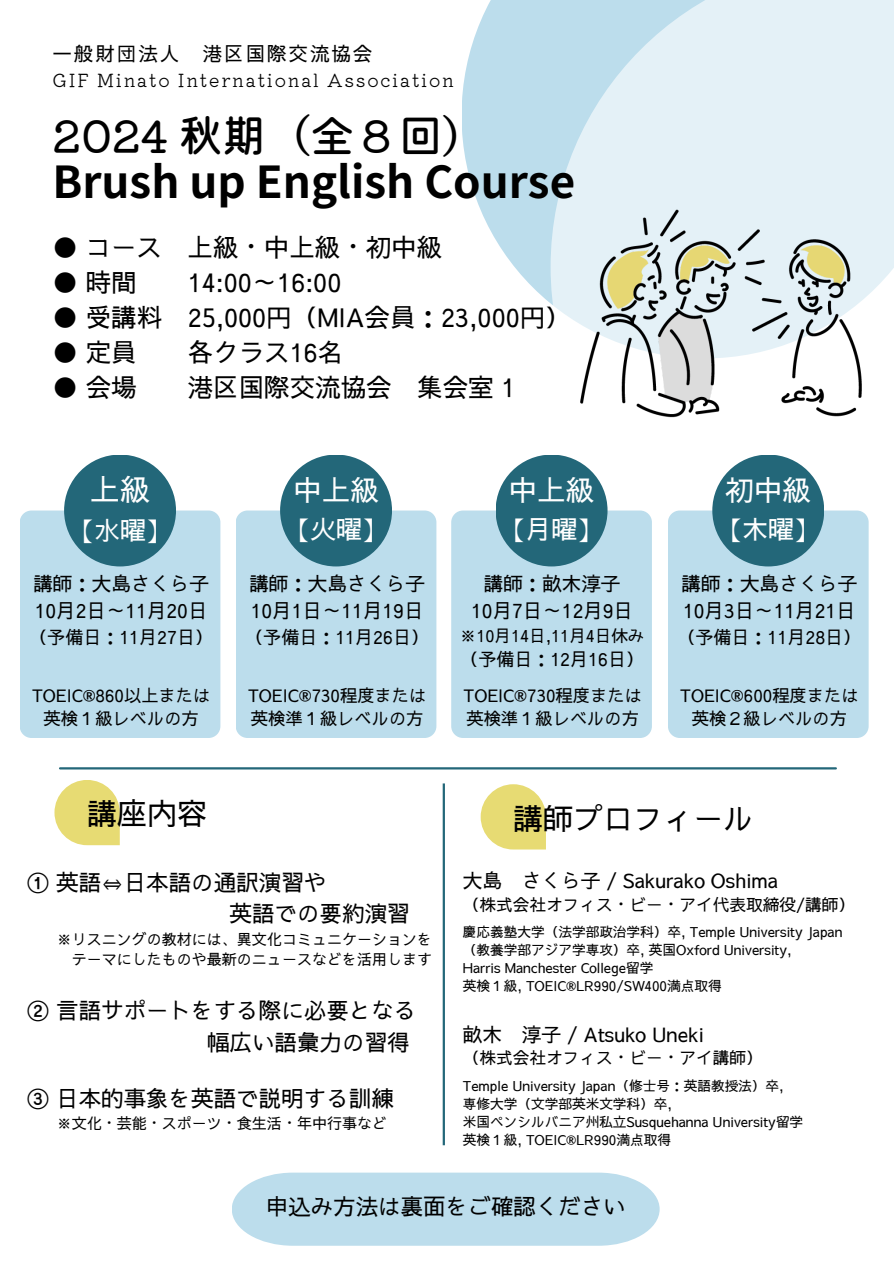
<style>
.page{position:relative;width:894px;height:1264px;background:#fff}
.page>*{position:absolute;margin:0;border:0;box-sizing:border-box;transform-origin:0 0}
.t1{font:700 43.95px/46.2px "Source Han Sans JP";color:#000}
.t2{font:500 30.15px "Sawarabi Gothic";color:#fff}
.t3{font:500 30px "Sawarabi Gothic";color:#000}
.t4{font:500 28.65px "Sawarabi Gothic";color:#fff}
.t5{font:500 25.65px "Sawarabi Gothic";color:#fff}
.t6{font:500 25.5px "Sawarabi Gothic";color:#000}
.t7{font:500 22.5px/31.5px "Sawarabi Gothic";color:#000;text-align:right}
.t8{font:500 19.65px "Sawarabi Gothic";color:#000}
.t9{font:500 19.5px/27px "Sawarabi Gothic";color:#000}
.t10{font:500 19.5px "Sawarabi Gothic";letter-spacing:.1em;color:#000}
.t11{font:500 18px "Sawarabi Gothic";color:#000}
.t12{font:300 18px "Kiwi Maru";letter-spacing:.1em;color:#000}
.t13{font:500 17.25px "Sawarabi Gothic";color:#000}
.t14{font:500 16.65px "Sawarabi Gothic";color:#000}
.t15{font:500 16.5px "Sawarabi Gothic";color:#000}
.t16{font:500 15px "Sawarabi Gothic";color:#000}
.t17{font:500 13.65px/18px "Sawarabi Gothic";color:#000}
.s1{font-family:"Kiwi Maru";font-weight:500}
</style>
<div class="page">
<svg style="left:462px;top:0;width:88px;height:300px;fill:#bcddec"></svg>
<svg style="left:550px;top:0;width:343px;height:574px;fill:#e4f1f7"></svg>
<div style="left:20px;top:510px;width:200px;height:227px;background:#bcddec;border-radius:12px"></div>
<div style="left:64px;top:454px;width:112px;height:112px;background:#236779;border-radius:50%"></div>
<div style="left:236px;top:510px;width:200px;height:227px;background:#bcddec;border-radius:12px"></div>
<div style="left:280px;top:454px;width:112px;height:112px;background:#236779;border-radius:50%"></div>
<div style="left:451px;top:510px;width:200px;height:227px;background:#bcddec;border-radius:12px"></div>
<div style="left:495px;top:454px;width:112px;height:112px;background:#236779;border-radius:50%"></div>
<div style="left:667px;top:510px;width:201px;height:227px;background:#bcddec;border-radius:12px"></div>
<div style="left:712px;top:454px;width:112px;height:112px;background:#236779;border-radius:50%"></div>
<img style="left:546px;top:189px;width:340px;height:249px">
<svg style="left:232px;top:1172px;width:427px;height:73px;background:#c0dfed"></svg>
<hr style="left:60px;top:767px;width:775px;height:2px;background:#236779">
<hr style="left:442px;top:783px;width:3px;height:362px;background:#236779">
<svg style="left:480px;top:784px;width:66px;height:65px"></svg>
<svg style="left:54px;top:780px;width:66px;height:65px"></svg>
<p class="t10" style="left:52px;top:45px;width:321px">一般財団法人 港区国際交流協会</p>
<p class="t12" style="left:52px;top:66px;width:403px">GIF Minato International Association</p>
<p class="t1" style="left:52px;top:110px;width:524px"><span class="s1">2024 秋期（全８回）<br></span>Brush up English Course</p>
<p class="t6" style="left:52px;top:236px;width:391px">● コース 上級・中上級・初中級</p>
<p class="t6" style="left:52px;top:270px;width:86px">● 時間</p>
<p class="t6" style="left:188px;top:270px;width:155px">14:00～16:00</p>
<p class="t6" style="left:52px;top:305px;width:519px">● 受講料 25,000円（MIA会員：23,000円）</p>
<p class="t6" style="left:52px;top:340px;width:86px">● 定員</p>
<p class="t6" style="left:188px;top:340px;width:157px">各クラス16名</p>
<p class="t6" style="left:52px;top:375px;width:86px">● 会場</p>
<p class="t6" style="left:188px;top:375px;width:329px">港区国際交流協会 集会室 1</p>
<p class="t2" style="left:90px;top:476px;width:62px">上級</p>
<p class="t5" style="left:69px;top:518px;width:104px">【水曜】</p>
<h1 class="t9" style="left:33px;top:571px;width:177px">講師：大島さくら子<br>10月2日～11月20日</h1>
<h1 class="t11" style="left:29px;top:628px;width:185px">（予備日：11月27日）</h1>
<h4 class="t13" style="left:32px;top:687px;width:180px">TOEIC®860以上または</h4>
<p class="t13" style="left:44px;top:711px;width:157px">英検１級レベルの方</p>
<h4 class="t4" style="left:293px;top:477px;width:87px">中上級</h4>
<h4 class="t5" style="left:285px;top:517px;width:104px">【火曜】</h4>
<h4 class="t9" style="left:249px;top:571px;width:177px">講師：大島さくら子<br>10月1日～11月19日</h4>
<h4 class="t11" style="left:245px;top:628px;width:185px">（予備日：11月26日）</h4>
<p class="t13" style="left:248px;top:687px;width:180px">TOEIC®730程度または</p>
<h3 class="t13" style="left:251px;top:711px;width:174px">英検準１級レベルの方</h3>
<h6 class="t4" style="left:508px;top:477px;width:87px">中上級</h6>
<h6 class="t5" style="left:500px;top:517px;width:104px">【月曜】</h6>
<h6 class="t9" style="left:484px;top:571px;width:138px">講師：畝木淳子</h6>
<p class="t9" style="left:471px;top:598px;width:163px">10月7日～12月9日</p>
<p class="t15" style="left:460px;top:627px;width:186px">※10月14日,11月4日休み</p>
<p class="t11" style="left:460px;top:651px;width:185px">（予備日：12月16日）</p>
<h4 class="t13" style="left:463px;top:687px;width:180px">TOEIC®730程度または</h4>
<h6 class="t13" style="left:466px;top:711px;width:174px">英検準１級レベルの方</h6>
<p class="t4" style="left:725px;top:477px;width:87px">初中級</p>
<p class="t5" style="left:716px;top:517px;width:104px">【木曜】</p>
<p class="t9" style="left:681px;top:571px;width:177px">講師：大島さくら子<br>10月3日～11月21日</p>
<p class="t11" style="left:677px;top:628px;width:185px">（予備日：11月28日）</p>
<p class="t13" style="left:680px;top:687px;width:180px">TOEIC®600程度または</p>
<p class="t13" style="left:691px;top:711px;width:157px">英検２級レベルの方</p>
<p class="t3" style="left:87px;top:800px;width:121px">講座内容</p>
<h5 class="t3" style="left:513px;top:804px;width:241px">講師プロフィール</h5>
<p class="t7" style="left:27px;top:867px;width:301px">① 英語⇔日本語の通訳演習や</p>
<p class="t7" style="left:229px;top:898px;width:182px">英語での要約演習</p>
<p class="t16" style="left:57px;top:932px;width:376px">※リスニングの教材には、異文化コミュニケーションを</p>
<p class="t16" style="left:72px;top:952px;width:361px">テーマにしたものや最新のニュースなどを活用します</p>
<p class="t7" style="left:27px;top:995px;width:391px">② 言語サポートをする際に必要となる幅広い語彙力の習得</p>
<p class="t7" style="left:27px;top:1083px;width:368px">③ 日本的事象を英語で説明する訓練</p>
<p class="t16" style="left:57px;top:1116px;width:331px">※文化・芸能・スポーツ・食生活・年中行事など</p>
<p class="t8" style="left:462px;top:872px;width:316px">大島 さくら子 / Sakurako Oshima</p>
<p class="t14" style="left:462px;top:897px;width:393px">（株式会社オフィス・ビー・アイ代表取締役/講師）</p>
<p class="t17" style="left:462px;top:923px;width:381px">慶応義塾大学（法学部政治学科）卒, Temple University Japan（教養学部アジア学専攻）卒, 英国Oxford University,</p>
<p class="t17" style="left:462px;top:959px;width:192px">Harris Manchester College留学</p>
<h5 class="t17" style="left:462px;top:977px;width:260px">英検１級, TOEIC®LR990/SW400満点取得</h5>
<p class="t8" style="left:462px;top:1025px;width:242px">畝木 淳子 / Atsuko Uneki</p>
<p class="t14" style="left:462px;top:1050px;width:301px">（株式会社オフィス・ビー・アイ講師）</p>
<h2 class="t17" style="left:462px;top:1077px;width:322px">Temple University Japan（修士号：英語教授法）卒,</h2>
<p class="t17" style="left:462px;top:1095px;width:211px">専修大学（文学部英米文学科）卒,</p>
<p class="t17" style="left:462px;top:1113px;width:342px">米国ペンシルバニア州私立Susquehanna University留学</p>
<p class="t17" style="left:462px;top:1131px;width:210px">英検１級, TOEIC®LR990満点取得</p>
<h2 class="t7" style="left:265px;top:1192px;width:361px">申込み方法は裏面をご確認ください</h2>
</div>
